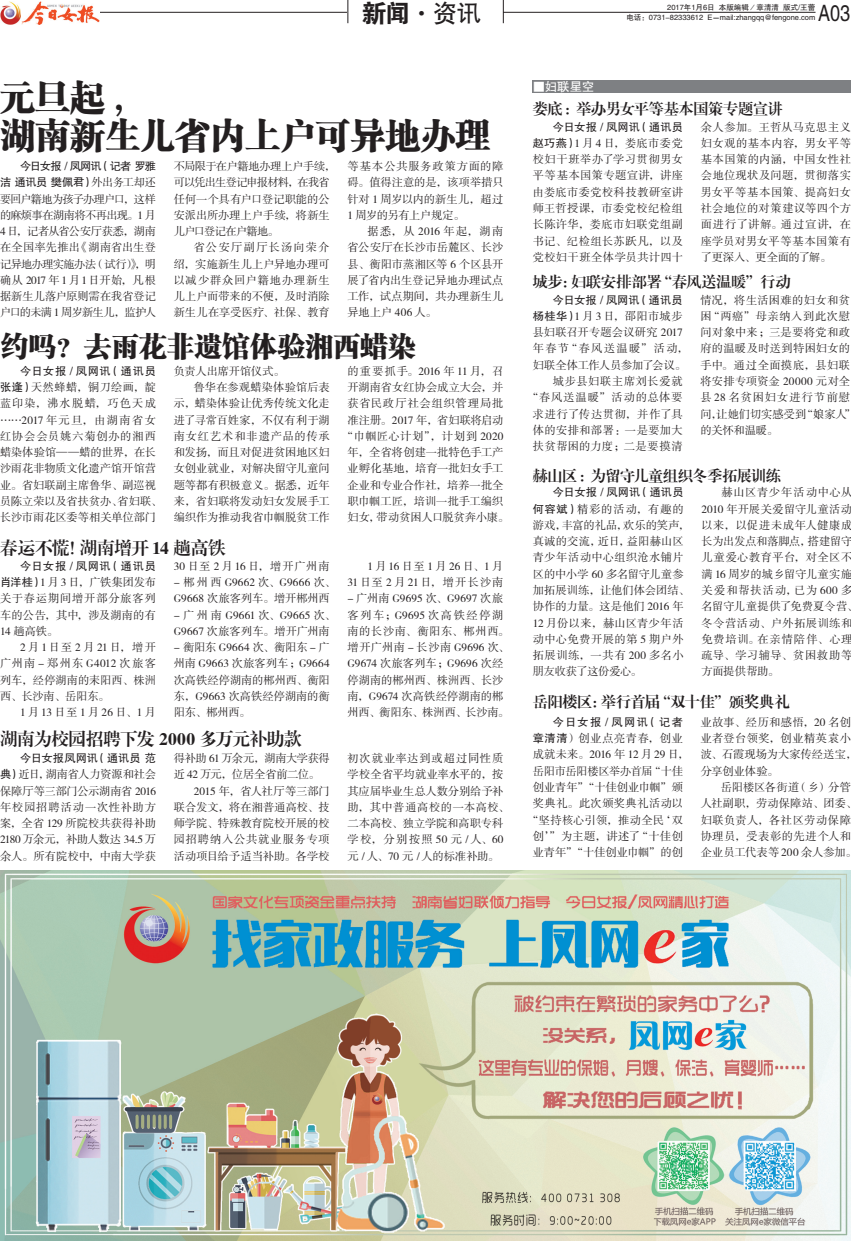
<style>
.page{position:relative;width:851px;height:1241px;background:#fff}
.page>*{position:absolute;margin:0;border:0;box-sizing:border-box;transform-origin:0 0}
.t1{font:35px/37.5px "FZCSJW GB1 0";color:#231f20}
.t2{font:27.62px "FZCSJW GB1 0";color:#231f20}
.t3{font:25px "FZHTJW GB1 0";color:#231f20}
.t4{font:22.62px "FZHTJW GB1 0";color:#231f20;scale:.8 1}
.t5{font:17.5px "FZXBSJW GB1 0";letter-spacing:-.01em;color:#231f20}
.t6{font:15px "FZXBSJW GB1 0";letter-spacing:-.01em;color:#231f20}
.t7{font:12.5px "FZHTJW GB1 0";color:#fff}
.t8{font:11.25px/16.2px "FZSSJW GB1 0";letter-spacing:.015em;color:#231f20;text-align:justify}
.t9{font:11.25px/16.2px "FZSSJW GB1 0";letter-spacing:.04em;color:#231f20}
.t10{font:11.25px/16.2px "FZSSJW GB1 0";letter-spacing:.035em;color:#231f20}
.t11{font:11.25px/16.2px "FZSSJW GB1 0";letter-spacing:-.045em;color:#231f20}
.t12{font:11.25px "FZHTJW GB1 0";letter-spacing:.005em;color:#231f20}
.t13{font:11.25px "FZSSJW GB1 0";letter-spacing:-.01em;color:#231f20}
.t14{font:11.25px "FZSSJW GB1 0";letter-spacing:-.005em;color:#231f20}
.t15{font:11.25px/16.2px "FZSSJW GB1 0";letter-spacing:.16em;color:#231f20;text-align:right}
.t16{font:11.25px "FZSSJW GB1 0";letter-spacing:.055em;color:#231f20}
.t17{font:11.25px/16.2px "FZHTJW GB1 0";letter-spacing:-.065em;color:#231f20;text-align:right}
.t18{font:11.25px "FZSSJW GB1 0";letter-spacing:.07em;color:#231f20}
.t19{font:11.25px "FZHTJW GB1 0";letter-spacing:.055em;color:#231f20}
.t20{font:11.25px "FZSSJW GB1 0";letter-spacing:-.025em;color:#231f20}
.t21{font:11.25px "FZSSJW GB1 0";letter-spacing:-.04em;color:#231f20}
.t22{font:11.25px "FZSSJW GB1 0";letter-spacing:.21em;color:#231f20}
.t23{font:11.25px "FZSSJW GB1 0";letter-spacing:-.015em;color:#231f20}
.t24{font:11.25px "FZSSJW GB1 0";letter-spacing:-.02em;color:#231f20}
.t25{font:11.25px "FZSSJW GB1 0";letter-spacing:.08em;color:#231f20}
.t26{font:11.25px "FZSSJW GB1 0";letter-spacing:.11em;color:#231f20}
.t27{font:11.25px "FZHTJW GB1 0";letter-spacing:.13em;color:#231f20}
.t28{font:11.25px "FZSSJW GB1 0";letter-spacing:.05em;color:#231f20}
.t29{font:7.5px/10px "FZHTJW GB1 0";color:#231f20;text-align:right}
.s1{font-family:"FZDHTJW GB1 0"}
.s2{font-family:"FZSSJW GB1 0"}
.s3{font-family:"FZHTJW GB1 0"}
</style>
<div class="page">
<hr style="left:37px;top:12px;width:778px;height:1px;background:#231f20">
<img style="left:0;top:1px;width:99px;height:24px">
<div style="left:347px;top:0;width:156px;height:25px;background:#fff"></div>
<svg style="left:347px;top:0;width:1px;height:23px"></svg>
<svg style="left:503px;top:0;width:1px;height:23px"></svg>
<img style="left:0;top:870px;width:850px;height:370px">
<div style="left:532px;top:81px;width:318px;height:12px;background:#7e8083"></div>
<h3 class="t3" style="left:361px;top:0;width:121px"><span class="s1">新闻</span>·资讯</h3>
<h3 class="t4" style="left:817px;top:1px;width:42px">A03</h3>
<p class="t29" style="left:626px;top:3px;width:190px">2017年1月6日 本版编辑／章清清 版式/王蕾<br>电话：0731-82333612 E－mail:zhangqq@fengone.com</p>
<h1 class="t1" style="left:0;top:80px;width:491px">元旦起 ,<br>湖南新生儿省内上户可异地办理</h1>
<p class="t17" style="left:0;top:158px;width:157px">今日女报 / 凤网讯（记者 罗雅<br>洁 通讯员 樊佩君）<span class="s2">外出务工却还</span></p>
<p class="t8" style="left:0;top:191px;width:157px">要回户籍地为孩子办理户口，这样的麻烦事在湖南将不再出现。1 月4 日，记者从省公安厅获悉，湖南在全国率先推出《湖南省出生登记异地办理实施办法（试行）》，明确从 2017 年1月1日开始，凡根据新生儿落户原则需在我省登记户口的未满 1 周岁新生儿，监护人</p>
<p class="t11" style="left:174px;top:159px;width:163px">不局限于在户籍地办理上户手续，可以凭出生登记申报材料，在我省任何一个具有户口登记职能的公安派出所办理上户手续，将新生儿户口登记在户籍地。</p>
<p class="t8" style="left:174px;top:240px;width:157px;text-indent:20px">省公安厅副厅长汤向荣介绍，实施新生儿上户异地办理可以减少群众回户籍地办理新生儿上户而带来的不便，及时消除新生儿在享受医疗、社保、教育</p>
<p class="t8" style="left:347px;top:159px;width:157px">等基本公共服务政策方面的障碍。值得注意的是，该项举措只针对 1 周岁以内的新生儿，超过1 周岁的另有上户规定。</p>
<p class="t8" style="left:347px;top:224px;width:157px;text-indent:20px">据悉，从 2016 年起，湖南省公安厅在长沙市岳麓区、长沙县、衡阳市蒸湘区等 6 个区县开展了省内出生登记异地办理试点工作，试点期间，共办理新生儿异地上户 406 人。</p>
<h2 class="t2" style="left:1px;top:330px;width:416px">约吗？去雨花非遗馆体验湘西蜡染</h2>
<p class="t19" style="left:20px;top:365px;width:137px">今日女报 / 凤网讯（通讯员</p>
<p class="t8" style="left:0;top:380px;width:163px;text-align:left"><span class="s3">张逢）</span>天然蜂蜡，铜刀绘画，靛蓝印染，沸水脱蜡，巧色天成……2017 年元旦，由湖南省女红协会会员姚六菊创办的湘西蜡染体验馆——蜡的世界，在长沙雨花非物质文化遗产馆开馆营业。省妇联副主席鲁华、副巡视员陈立荣以及省扶贫办、省妇联、长沙市雨花区委等相关单位部门</p>
<p class="t20" style="left:174px;top:365px;width:112px">负责人出席开馆仪式。</p>
<p class="t8" style="left:194px;top:380px;width:137px">鲁华在参观蜡染体验馆后表</p>
<p class="t8" style="left:174px;top:396px;width:157px">示，蜡染体验让优秀传统文化走</p>
<p class="t13" style="left:174px;top:414px;width:157px">进了寻常百姓家，不仅有利于湖</p>
<p class="t25" style="left:174px;top:430px;width:157px">南女红艺术和非遗产品的传承</p>
<p class="t13" style="left:174px;top:446px;width:157px">和发扬，而且对促进贫困地区妇</p>
<p class="t8" style="left:174px;top:461px;width:157px">女创业就业，对解决留守儿童问</p>
<p class="t14" style="left:174px;top:479px;width:157px">题等都有积极意义。据悉，近年</p>
<p class="t8" style="left:174px;top:493px;width:157px">来，省妇联将发动妇女发展手工</p>
<p class="t14" style="left:174px;top:511px;width:157px">编织作为推动我省巾帼脱贫工作</p>
<h3 class="t5" style="left:0;top:538px;width:227px">春运不慌！湖南增开 14 趟高铁</h3>
<p class="t19" style="left:20px;top:559px;width:137px">今日女报 / 凤网讯（通讯员</p>
<p class="t8" style="left:0;top:574px;width:157px"><span class="s3">肖洋桂）</span>1 月 3 日，广铁集团发布关于春运期间增开部分旅客列车的公告，其中，涉及湖南的有14 趟高铁。</p>
<p class="t8" style="left:0;top:639px;width:157px;text-indent:20px">2月1日至 2月21日，增开广州南 - 郑州东 G4012 次旅客列车，经停湖南的耒阳西、株洲西、长沙南、岳阳东。</p>
<p class="t22" style="left:20px;top:706px;width:137px">1月13日至1月26日、1月</p>
<p class="t16" style="left:174px;top:560px;width:157px">30 日至 2 月16 日，增开广州南</p>
<p class="t8" style="left:174px;top:574px;width:163px">- 郴州西 G9662 次、G9666 次、<br>G9668 次旅客列车。增开郴州西</p>
<p class="t8" style="left:174px;top:607px;width:163px">- 广州南 G9661 次、G9665 次、<br>G9667 次旅客列车。增开广州南</p>
<p class="t8" style="left:174px;top:639px;width:157px">- 衡阳东 G9664 次、衡阳东 - 广州南 G9663 次旅客列车；G9664次高铁经停湖南的郴州西、衡阳东，G9663 次高铁经停湖南的衡阳东、郴州西。</p>
<h3 class="t5" style="left:0;top:729px;width:303px">湖南为校园招聘下发 2000 多万元补助款</h3>
<p class="t12" style="left:20px;top:752px;width:137px">今日女报凤网讯（通讯员 范</p>
<p class="t8" style="left:0;top:767px;width:157px"><span class="s3">典）</span>近日，湖南省人力资源和社会保障厅等三部门公示湖南省 2016年校园招聘活动一次性补助方案，全省 129 所院校共获得补助2180 万余元，补助人数达 34.5万余人。所有院校中，中南大学获</p>
<p class="t21" style="left:174px;top:752px;width:157px">得补助 61 万余元，湖南大学获得</p>
<p class="t20" style="left:174px;top:768px;width:147px">近 42 万元，位居全省前二位。</p>
<p class="t23" style="left:194px;top:784px;width:137px">2015 年，省人社厅等三部门</p>
<p class="t8" style="left:174px;top:799px;width:157px">联合发文，将在湘普通高校、技</p>
<p class="t13" style="left:174px;top:817px;width:157px">师学院、特殊教育院校开展的校</p>
<p class="t18" style="left:174px;top:833px;width:157px">园招聘纳入公共就业服务专项</p>
<p class="t14" style="left:174px;top:849px;width:157px">活动项目给予适当补助。各学校</p>
<p class="t8" style="left:342px;top:363px;width:169px;text-align:center">的重要抓手。2016 年 11 月，召开湖南省女红协会成立大会，并获省民政厅社会组织管理局批准注册。2017 年，省妇联将启动“巾帼匠心计划”，计划到 2020年，全省将创建一批特色手工产业孵化基地，培育一批妇女手工企业和专业合作社，培养一批全职巾帼工匠，培训一批手工编织妇女，带动贫困人口脱贫奔小康。</p>
<p class="t15" style="left:347px;top:558px;width:157px">1月16日至1月26日、1月<br>31日至 2 月21日，增开长沙南</p>
<p class="t8" style="left:347px;top:591px;width:163px;text-align:left">- 广州南 G9695 次、G9697 次旅客列车；G9695 次高铁经停湖南的长沙南、衡阳东、郴州西。增开广州南 - 长沙南 G9696 次、<br>G9674 次旅客列车；G9696 次经停湖南的郴州西、株洲西、长沙南，G9674 次高铁经停湖南的郴州西、衡阳东、株洲西、长沙南。</p>
<p class="t8" style="left:347px;top:750px;width:163px;text-align:left">初次就业率达到或超过同性质学校全省平均就业率水平的，按其应届毕业生总人数分别给予补助，其中普通高校的一本高校、二本高校、独立学院和高职专科学校，分别按照 50 元 /人、60元 /人、70 元 /人的标准补助。</p>
<p class="t7" style="left:532px;top:80px;width:63px">■妇联星空</p>
<h3 class="t6" style="left:532px;top:101px;width:251px">娄底：举办男女平等基本国策专题宣讲</h3>
<p class="t12" style="left:552px;top:121px;width:132px">今日女报 / 凤网讯（通讯员</p>
<p class="t8" style="left:532px;top:135px;width:152px"><span class="s3">赵巧燕）</span>1 月 4 日，娄底市委党校妇干班举办了学习贯彻男女平等基本国策专题宣讲，讲座由娄底市委党校科技教研室讲师王哲授课，市委党校纪检组长陈许华，娄底市妇联党组副书记、纪检组长苏跃凡，以及党校妇干班全体学员共计四十</p>
<p class="t8" style="left:700px;top:119px;width:152px">余人参加。王哲从马克思主义妇女观的基本内容，男女平等基本国策的内涵，中国女性社会地位现状及问题，贯彻落实男女平等基本国策、提高妇女社会地位的对策建议等四个方面进行了讲解。通过宣讲，在座学员对男女平等基本国策有了更深入、更全面的了解。</p>
<h3 class="t6" style="left:532px;top:273px;width:259px">城步：妇联安排部署“春风送温暖”行动</h3>
<p class="t12" style="left:552px;top:293px;width:131px">今日女报 / 凤网讯（通讯员</p>
<p class="t8" style="left:532px;top:308px;width:151px"><span class="s3">杨桂华）</span>1 月 3 日，邵阳市城步</p>
<p class="t8" style="left:532px;top:325px;width:151px">县妇联召开专题会议研究 2017</p>
<p class="t26" style="left:532px;top:343px;width:157px">年春节“春风送温暖”活动，</p>
<p class="t24" style="left:532px;top:359px;width:155px">妇联全体工作人员参加了会议。</p>
<p class="t28" style="left:552px;top:375px;width:131px">城步县妇联主席刘长爱就</p>
<p class="t18" style="left:527px;top:391px;width:157px">“春风送温暖”活动的总体要</p>
<p class="t16" style="left:532px;top:408px;width:151px">求进行了传达贯彻，并作了具</p>
<p class="t10" style="left:532px;top:422px;width:151px">体的安排和部署：一是要加大</p>
<p class="t8" style="left:532px;top:438px;width:151px">扶贫帮困的力度；二是要摸清</p>
<p class="t10" style="left:700px;top:292px;width:157px">情况，将生活困难的妇女和贫困“两癌”母亲纳入到此次慰问对象中来；三是要将党和政府的温暖及时送到特困妇女的手中。通过全面摸底，县妇联将安排专项资金 20000 元对全县 28 名贫困妇女进行节前慰问，让她们切实感受到“娘家人”的关怀和温暖。</p>
<h3 class="t6" style="left:532px;top:467px;width:250px">赫山区：为留守儿童组织冬季拓展训练</h3>
<p class="t12" style="left:552px;top:486px;width:132px">今日女报 / 凤网讯（通讯员</p>
<p class="t8" style="left:532px;top:501px;width:158px;text-align:left"><span class="s3">何容斌）</span>精彩的活动，有趣的游戏，丰富的礼品，欢乐的笑声，真诚的交流，近日，益阳赫山区青少年活动中心组织沧水铺片区的中小学 60 多名留守儿童参加拓展训练，让他们体会团结、协作的力量。这是他们 2016 年<br>12 月份以来，赫山区青少年活动中心免费开展的第 5 期户外拓展训练，一共有 200 多名小朋友收获了这份爱心。</p>
<p class="t9" style="left:701px;top:485px;width:158px;text-indent:20px">赫山区青少年活动中心从<br>2010 年开展关爱留守儿童活动以来，以促进未成年人健康成长为出发点和落脚点，搭建留守儿童爱心教育平台，对全区不满 16 周岁的城乡留守儿童实施关爱和帮扶活动，已为 600 多名留守儿童提供了免费夏令营、冬令营活动、户外拓展训练和免费培训。在亲情陪伴、心理疏导、学习辅导、贫困救助等方面提供帮助。</p>
<h3 class="t6" style="left:532px;top:693px;width:258px">岳阳楼区：举行首届“双十佳”颁奖典礼</h3>
<p class="t27" style="left:552px;top:715px;width:132px">今日女报 / 凤网讯（记者</p>
<p class="t8" style="left:527px;top:730px;width:163px;text-align:center"><span class="s3">章清清</span>）创业点亮青春，创业成就未来。2016 年 12 月 29 日，岳阳市岳阳楼区举办首届“十佳创业青年”“十佳创业巾帼”颁奖典礼。此次颁奖典礼活动以“坚持核心引领，推动全民‘双创’”为主题，讲述了“十佳创业青年”“十佳创业巾帼”的创</p>
<p class="t8" style="left:700px;top:714px;width:157px;text-align:left">业故事、经历和感悟，20 名创业者登台领奖，创业精英袁小波、石霞现场为大家传经送宝，分享创业体验。</p>
<p class="t8" style="left:700px;top:779px;width:157px;text-align:left;text-indent:20px">岳阳楼区各街道（乡）分管人社副职，劳动保障站、团委、妇联负责人，各社区劳动保障协理员，受表彰的先进个人和企业员工代表等 200 余人参加。</p>
</div>
